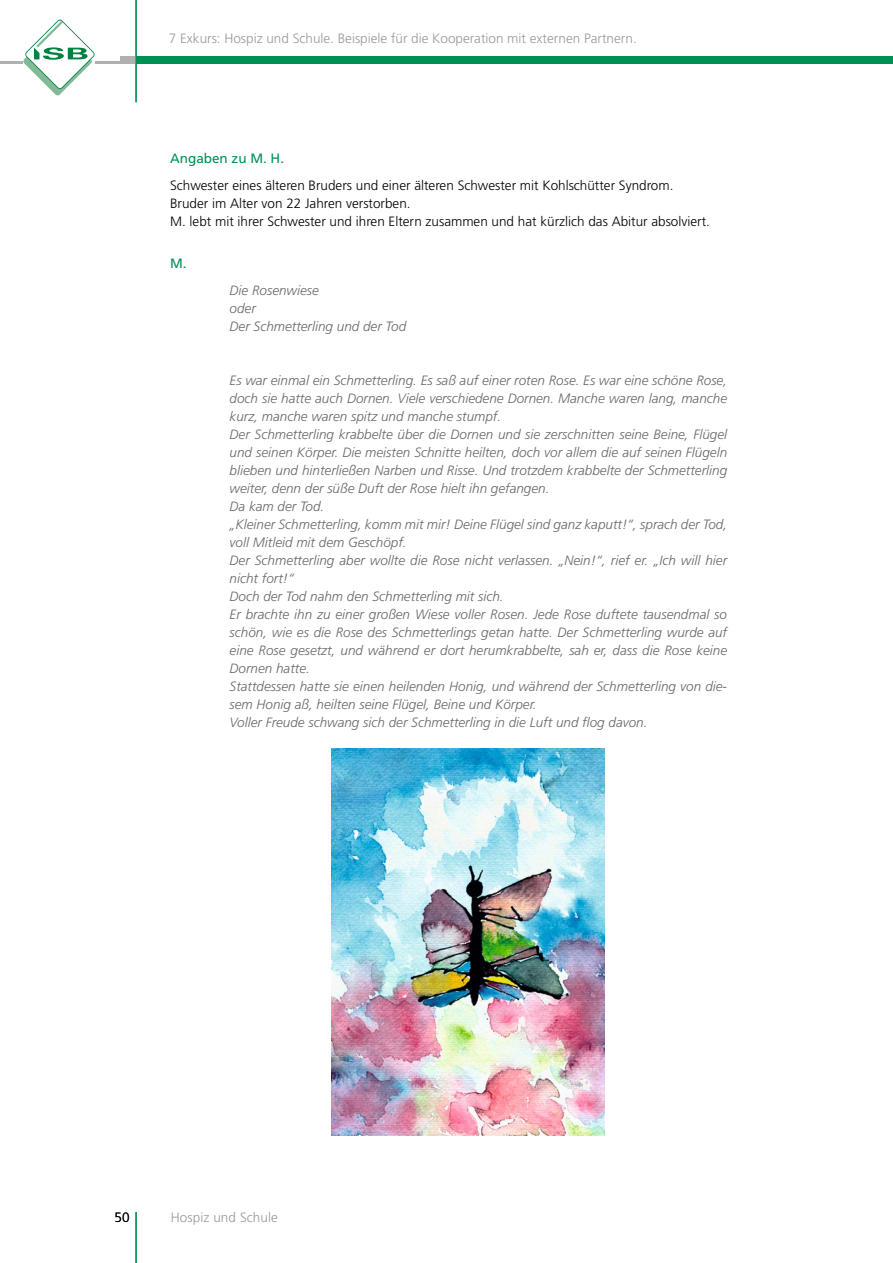
<style>
.page{position:relative;width:893px;height:1263px;background:#fff}
.page>*{position:absolute;margin:0;border:0;box-sizing:border-box;transform-origin:0 0}
.t1{font:italic 300 13.5px/18px "Frutiger LT Std";color:#686867}
.t2{font:300 13.5px/18px "Frutiger LT Std";color:#000}
.t3{font:300 13.5px "Frutiger LT Std";color:#989999}
.t4{font:13.5px "Frutiger LT Std";color:#009054}
</style>
<div class="page">
<div style="left:121px;top:56px;width:15px;height:8px;background:#afb0b0"></div>
<hr style="left:0;top:62px;width:136px;height:2px;background:#afb0b0">
<div style="left:136px;top:56px;width:757px;height:8px;background:#009054"></div>
<hr style="left:135px;top:0;width:2px;height:102px;background:#009054">
<svg style="left:23px;top:20px;width:72px;height:75px"></svg>
<hr style="left:135px;top:1212px;width:2px;height:51px;background:#009054">
<img style="left:332px;top:749px;width:273px;height:386px">
<p class="t3" style="left:169px;top:31px;width:469px">7 Exkurs: Hospiz und Schule. Beispiele für die Kooperation mit externen Partnern.</p>
<p class="t4" style="left:170px;top:151px;width:116px">Angaben zu M. H.</p>
<p class="t2" style="left:170px;top:176px;width:541px">Schwester eines älteren Bruders und einer älteren Schwester mit Kohlschütter Syndrom.<br>Bruder im Alter von 22 Jahren verstorben.<br>M. lebt mit ihrer Schwester und ihren Eltern zusammen und hat kürzlich das Abitur absolviert.</p>
<p class="t4" style="left:170px;top:256px;width:18px">M.</p>
<p class="t1" style="left:230px;top:281px;width:178px">Die Rosenwiese<br>oder<br>Der Schmetterling und der Tod</p>
<p class="t1" style="left:230px;top:371px;width:499px">Es war einmal ein Schmetterling. Es saß auf einer roten Rose. Es war eine schöne Rose, doch sie hatte auch Dornen. Viele verschiedene Dornen. Manche waren lang, manche kurz, manche waren spitz und manche stumpf.<br>Der Schmetterling krabbelte über die Dornen und sie zerschnitten seine Beine, Flügel und seinen Körper. Die meisten Schnitte heilten, doch vor allem die auf seinen Flügeln blieben und hinterließen Narben und Risse. Und trotzdem krabbelte der Schmetterling weiter, denn der süße Duft der Rose hielt ihn gefangen.<br>Da kam der Tod.<br>„Kleiner Schmetterling, komm mit mir! Deine Flügel sind ganz kaputt!“, sprach der Tod, voll Mitleid mit dem Geschöpf.<br>Der Schmetterling aber wollte die Rose nicht verlassen. „Nein!“, rief er. „Ich will hier nicht fort!“<br>Doch der Tod nahm den Schmetterling mit sich.<br>Er brachte ihn zu einer großen Wiese voller Rosen. Jede Rose duftete tausendmal so schön, wie es die Rose des Schmetterlings getan hatte. Der Schmetterling wurde auf eine Rose gesetzt, und während er dort herumkrabbelte, sah er, dass die Rose keine Dornen hatte.<br>Stattdessen hatte sie einen heilenden Honig, und während der Schmetterling von die&shy;sem Honig aß, heilten seine Flügel, Beine und Körper.<br>Voller Freude schwang sich der Schmetterling in die Luft und flog davon.</p>
<p class="t2" style="left:114px;top:1208px;width:17px">50</p>
<p class="t3" style="left:171px;top:1210px;width:109px">Hospiz und Schule</p>
</div>
